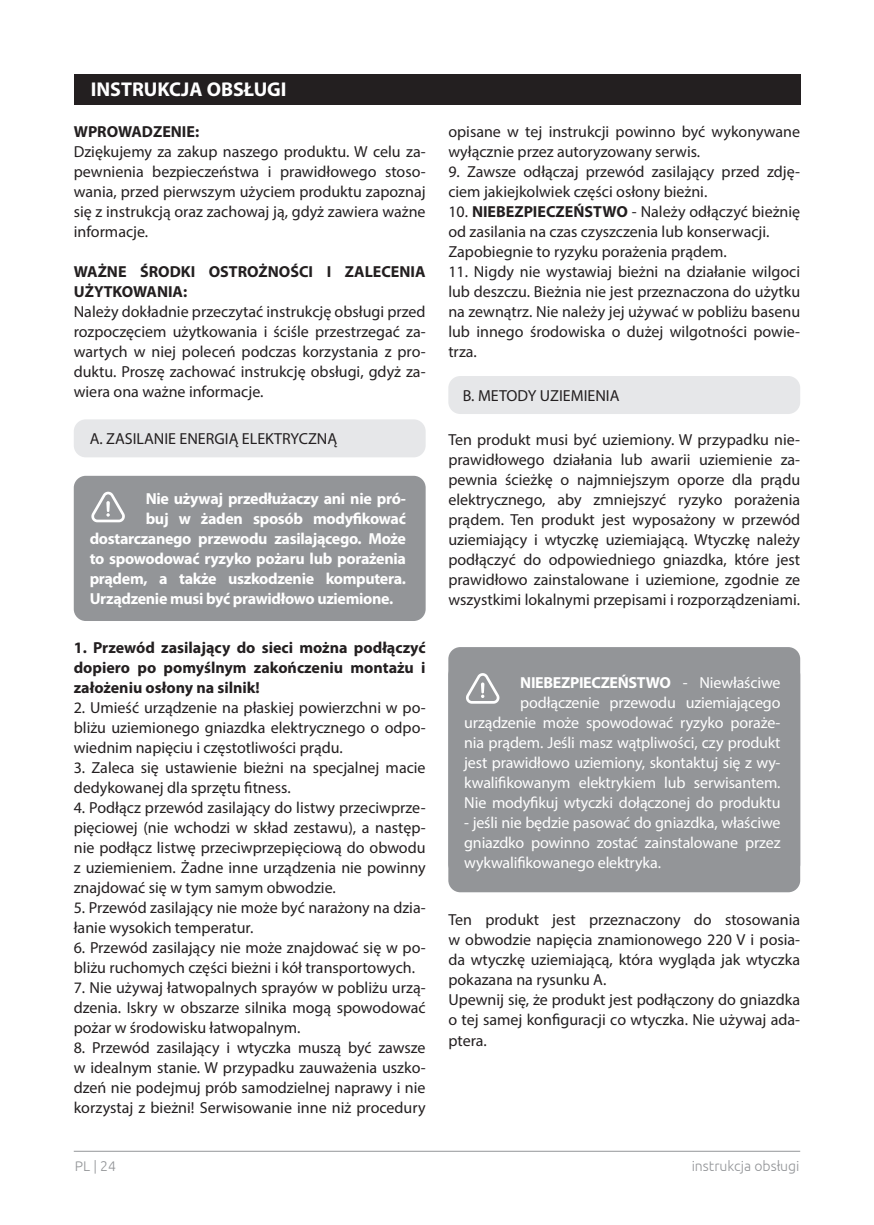
<style>
.page{position:relative;width:874px;height:1225px;background:#fff}
.page>*{position:absolute;margin:0;border:0;box-sizing:border-box;transform-origin:0 0}
.t1{font:700 20px "Myriad Pro";color:#fff}
.t2{font:16px/20px "Myriad Pro";color:#231f20;text-align:justify}
.t3{font:16px/20px "Myriad Pro";letter-spacing:-.01em;color:#fff;text-align:right}
.t4{font:700 16px "Myriad Pro";letter-spacing:-.02em;color:#fff}
.t5{font:700 16px/20px "Myriad Pro";color:#231f20}
.t6{font:300 14px "Ubuntu";color:#939598}
.s1{font-weight:700}
</style>
<div class="page">
<hr style="left:74px;top:1150px;width:725px;height:1px;background:#939598">
<div style="left:74px;top:74px;width:725px;height:30px;background:#231f20"></div>
<div style="left:74px;top:476px;width:351px;height:145px;background:#939598;border-radius:12px"></div>
<svg style="left:91px;top:492px;width:34px;height:30px"></svg>
<div style="left:448px;top:647px;width:351px;height:229px;background:#939598;border-radius:12px"></div>
<div style="left:448px;top:663px;width:351px;height:229px;background:#939598;border-radius:12px"></div>
<svg style="left:466px;top:673px;width:33px;height:30px"></svg>
<div style="left:74px;top:419px;width:351px;height:38px;background:#e6e7e9;border-radius:12px"></div>
<div style="left:448px;top:376px;width:351px;height:38px;background:#e6e7e9;border-radius:12px"></div>
<p class="t1" style="left:91px;top:76px;width:197px">INSTRUKCJA OBSŁUGI</p>
<p class="t5" style="left:74px;top:121px;width:127px">WPROWADZENIE:</p>
<p class="t2" style="left:74px;top:141px;width:353px">Dziękujemy za zakup naszego produktu. W celu za&shy;pewnienia bezpieczeństwa i prawidłowego stoso&shy;wania, przed pierwszym użyciem produktu zapoznaj się z instrukcją oraz zachowaj ją, gdyż zawiera ważne informacje.</p>
<p class="t5" style="left:74px;top:261px;width:353px">WAŻNE ŚRODKI OSTROŻNOŚCI I ZALECENIA<br>UŻYTKOWANIA:</p>
<p class="t2" style="left:74px;top:301px;width:353px">Należy dokładnie przeczytać instrukcję obsługi przed rozpoczęciem użytkowania i ściśle przestrzegać za&shy;wartych w niej poleceń podczas korzystania z pro&shy;duktu. Proszę zachować instrukcję obsługi, gdyż za&shy;wiera ona ważne informacje.</p>
<p class="t2" style="left:90px;top:428px;width:249px">A. ZASILANIE ENERGIĄ ELEKTRYCZNĄ</p>
<p class="t4" style="left:146px;top:488px;width:262px">Nie używaj przedłużaczy ani nie pró-</p>
<p class="t4" style="left:146px;top:508px;width:261px">buj w żaden sposób modyfikować</p>
<p class="t4" style="left:90px;top:528px;width:317px">dostarczanego przewodu zasilającego. Może</p>
<p class="t4" style="left:90px;top:548px;width:317px">to spowodować ryzyko pożaru lub porażenia</p>
<p class="t4" style="left:90px;top:568px;width:318px">prądem, a także uszkodzenie komputera.</p>
<p class="t4" style="left:90px;top:588px;width:305px">Urządzenie musi być prawidłowo uziemione.</p>
<p class="t5" style="left:74px;top:637px;width:353px;text-align:justify">1. Przewód zasilający do sieci można podłączyć dopiero po pomyślnym zakończeniu montażu i założeniu osłony na silnik!</p>
<p class="t2" style="left:74px;top:697px;width:353px">2. Umieść urządzenie na płaskiej powierzchni w po&shy;bliżu uziemionego gniazdka elektrycznego o odpo&shy;wiednim napięciu i częstotliwości prądu.</p>
<p class="t2" style="left:74px;top:757px;width:353px">3. Zaleca się ustawienie bieżni na specjalnej macie dedykowanej dla sprzętu fitness.</p>
<p class="t2" style="left:74px;top:797px;width:353px">4. Podłącz przewód zasilający do listwy przeciwprze&shy;pięciowej (nie wchodzi w skład zestawu), a następ&shy;nie podłącz listwę przeciwprzepięciową do obwodu z uziemieniem. Żadne inne urządzenia nie powinny znajdować się w tym samym obwodzie.</p>
<p class="t2" style="left:74px;top:897px;width:353px">5. Przewód zasilający nie może być narażony na dzia&shy;łanie wysokich temperatur.</p>
<p class="t2" style="left:74px;top:937px;width:353px">6. Przewód zasilający nie może znajdować się w po&shy;bliżu ruchomych części bieżni i kół transportowych.</p>
<p class="t2" style="left:74px;top:977px;width:353px">7. Nie używaj łatwopalnych sprayów w pobliżu urzą&shy;dzenia. Iskry w obszarze silnika mogą spowodować pożar w środowisku łatwopalnym.</p>
<p class="t2" style="left:74px;top:1037px;width:353px">8. Przewód zasilający i wtyczka muszą być zawsze w idealnym stanie. W przypadku zauważenia uszko&shy;dzeń nie podejmuj prób samodzielnej naprawy i nie korzystaj z bieżni! Serwisowanie inne niż procedury</p>
<p class="t2" style="left:448px;top:121px;width:353px">opisane w tej instrukcji powinno być wykonywane wyłącznie przez autoryzowany serwis.</p>
<p class="t2" style="left:448px;top:161px;width:353px">9. Zawsze odłączaj przewód zasilający przed zdję&shy;ciem jakiejkolwiek części osłony bieżni.</p>
<p class="t2" style="left:448px;top:201px;width:353px">10. <span class="s1">NIEBEZPIECZEŃSTWO</span> - Należy odłączyć bieżnię od zasilania na czas czyszczenia lub konserwacji.</p>
<p class="t2" style="left:448px;top:241px;width:280px">Zapobiegnie to ryzyku porażenia prądem.</p>
<p class="t2" style="left:448px;top:261px;width:353px">11. Nigdy nie wystawiaj bieżni na działanie wilgoci lub deszczu. Bieżnia nie jest przeznaczona do użytku na zewnątrz. Nie należy jej używać w pobliżu basenu lub innego środowiska o dużej wilgotności powie&shy;trza.</p>
<p class="t2" style="left:462px;top:385px;width:158px">B. METODY UZIEMIENIA</p>
<p class="t2" style="left:448px;top:430px;width:353px">Ten produkt musi być uziemiony. W przypadku nie&shy;prawidłowego działania lub awarii uziemienie za&shy;pewnia ścieżkę o najmniejszym oporze dla prądu elektrycznego, aby zmniejszyć ryzyko porażenia prądem. Ten produkt jest wyposażony w przewód uziemiający i wtyczkę uziemiającą. Wtyczkę należy podłączyć do odpowiedniego gniazdka, które jest prawidłowo zainstalowane i uziemione, zgodnie ze wszystkimi lokalnymi przepisami i rozporządzeniami.</p>
<p class="t3" style="left:464px;top:672px;width:318px"><span class="s1">NIEBEZPIECZEŃSTWO</span> - Niewłaściwe podłączenie przewodu uziemiającego urządzenie może spowodować ryzyko poraże&shy;nia prądem. Jeśli masz wątpliwości, czy produkt jest prawidłowo uziemiony, skontaktuj się z wy&shy;kwalifikowanym elektrykiem lub serwisantem.<br>Nie modyfikuj wtyczki dołączonej do produktu</p>
<p class="t3" style="left:464px;top:812px;width:317px;text-align:justify">- jeśli nie będzie pasować do gniazdka, właściwe gniazdko powinno zostać zainstalowane przez wykwalifikowanego elektryka.</p>
<p class="t2" style="left:448px;top:910px;width:353px">Ten produkt jest przeznaczony do stosowania w obwodzie napięcia znamionowego 220 V i posia&shy;da wtyczkę uziemiającą, która wygląda jak wtyczka pokazana na rysunku A.</p>
<p class="t2" style="left:448px;top:990px;width:353px">Upewnij się, że produkt jest podłączony do gniazdka o tej samej konfiguracji co wtyczka. Nie używaj ada&shy;ptera.</p>
<p class="t6" style="left:75px;top:1158px;width:43px">PL | 24</p>
<p class="t6" style="left:691px;top:1158px;width:109px">instrukcja obsługi</p>
</div>
